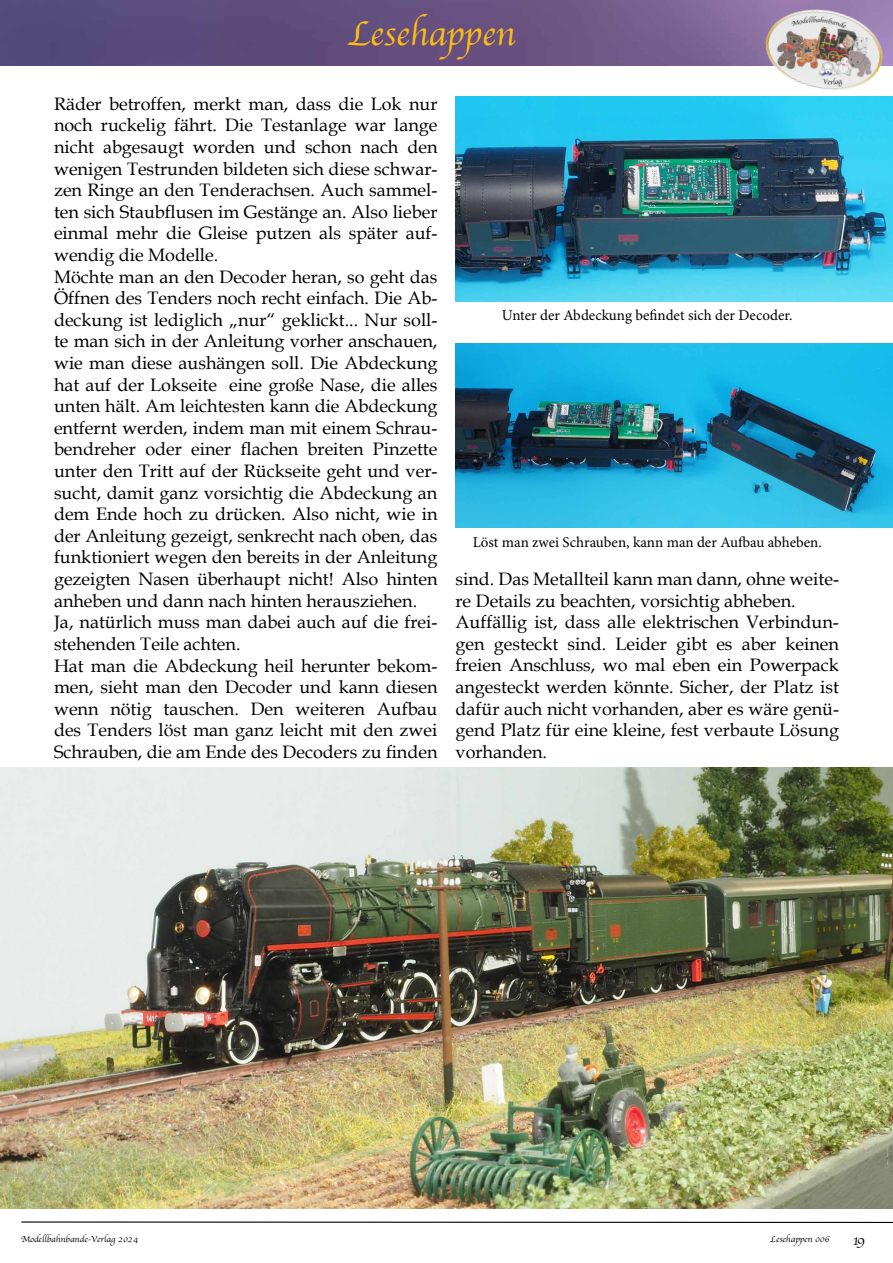
<style>
.page{position:relative;width:893px;height:1263px;background:#fff}
.page>*{position:absolute;margin:0;border:0;box-sizing:border-box;transform-origin:0 0}
.t1{font:35.55px "Apple Chancery";color:#febe10}
.t2{font:18px/21.6px "Book Antiqua";color:#000}
.t3{font:15px "Minion Pro";color:#000}
.t4{font:15px "Apple Chancery";color:#000}
.t5{font:9px "Apple Chancery";color:#000}
</style>
<div class="page">
<img style="left:0;top:0;width:754px;height:65px">
<img style="left:754px;top:0;width:139px;height:97px">
<hr style="left:21px;top:1221px;width:872px;height:2px;background:#000">
<img style="left:455px;top:97px;width:438px;height:205px">
<img style="left:455px;top:344px;width:438px;height:184px">
<img style="left:1px;top:767px;width:892px;height:442px">
<h1 class="t1" style="left:348px;top:6px;width:169px">Lesehappen</h1>
<p class="t2" style="left:54px;top:92px;width:385px">Räder betroffen, merkt man, dass die Lok nur noch ruckelig fährt. Die Testanlage war lange nicht abgesaugt worden und schon nach den wenigen Testrunden bildeten sich diese schwar&shy;zen Ringe an den Tenderachsen. Auch sammel&shy;ten sich Staubflusen im Gestänge an. Also lieber einmal mehr die Gleise putzen als später auf&shy;wendig die Modelle.<br>Möchte man an den Decoder heran, so geht das Öffnen des Tenders noch recht einfach. Die Ab&shy;deckung ist lediglich „nur“ geklickt... Nur soll&shy;te man sich in der Anleitung vorher anschauen, wie man diese aushängen soll. Die Abdeckung hat auf der Lokseite eine große Nase, die alles unten hält. Am leichtesten kann die Abdeckung entfernt werden, indem man mit einem Schrau&shy;bendreher oder einer flachen breiten Pinzette unter den Tritt auf der Rückseite geht und ver&shy;sucht, damit ganz vorsichtig die Abdeckung an dem Ende hoch zu drücken. Also nicht, wie in der Anleitung gezeigt, senkrecht nach oben, das funktioniert wegen den bereits in der Anleitung gezeigten Nasen überhaupt nicht! Also hinten anheben und dann nach hinten herausziehen.<br>Ja, natürlich muss man dabei auch auf die frei&shy;stehenden Teile achten.<br>Hat man die Abdeckung heil herunter bekom&shy;men, sieht man den Decoder und kann diesen wenn nötig tauschen. Den weiteren Aufbau des Tenders löst man ganz leicht mit den zwei Schrauben, die am Ende des Decoders zu finden</p>
<p class="t3" style="left:502px;top:305px;width:292px">Unter der Abdeckung befindet sich der Decoder.</p>
<p class="t3" style="left:473px;top:532px;width:351px">Löst man zwei Schrauben, kann man der Aufbau abheben.</p>
<p class="t2" style="left:455px;top:568px;width:385px">sind. Das Metallteil kann man dann, ohne weite&shy;re Details zu beachten, vorsichtig abheben.<br>Auffällig ist, dass alle elektrischen Verbindun&shy;gen gesteckt sind. Leider gibt es aber keinen freien Anschluss, wo mal eben ein Powerpack angesteckt werden könnte. Sicher, der Platz ist dafür auch nicht vorhanden, aber es wäre genü&shy;gend Platz für eine kleine, fest verbaute Lösung vorhanden.</p>
<p class="t5" style="left:21px;top:1232px;width:118px">Modellbahnbande-Verlag 2024</p>
<p class="t5" style="left:770px;top:1232px;width:61px">Lesehappen 006</p>
<p class="t4" style="left:853px;top:1228px;width:14px">19</p>
</div>
